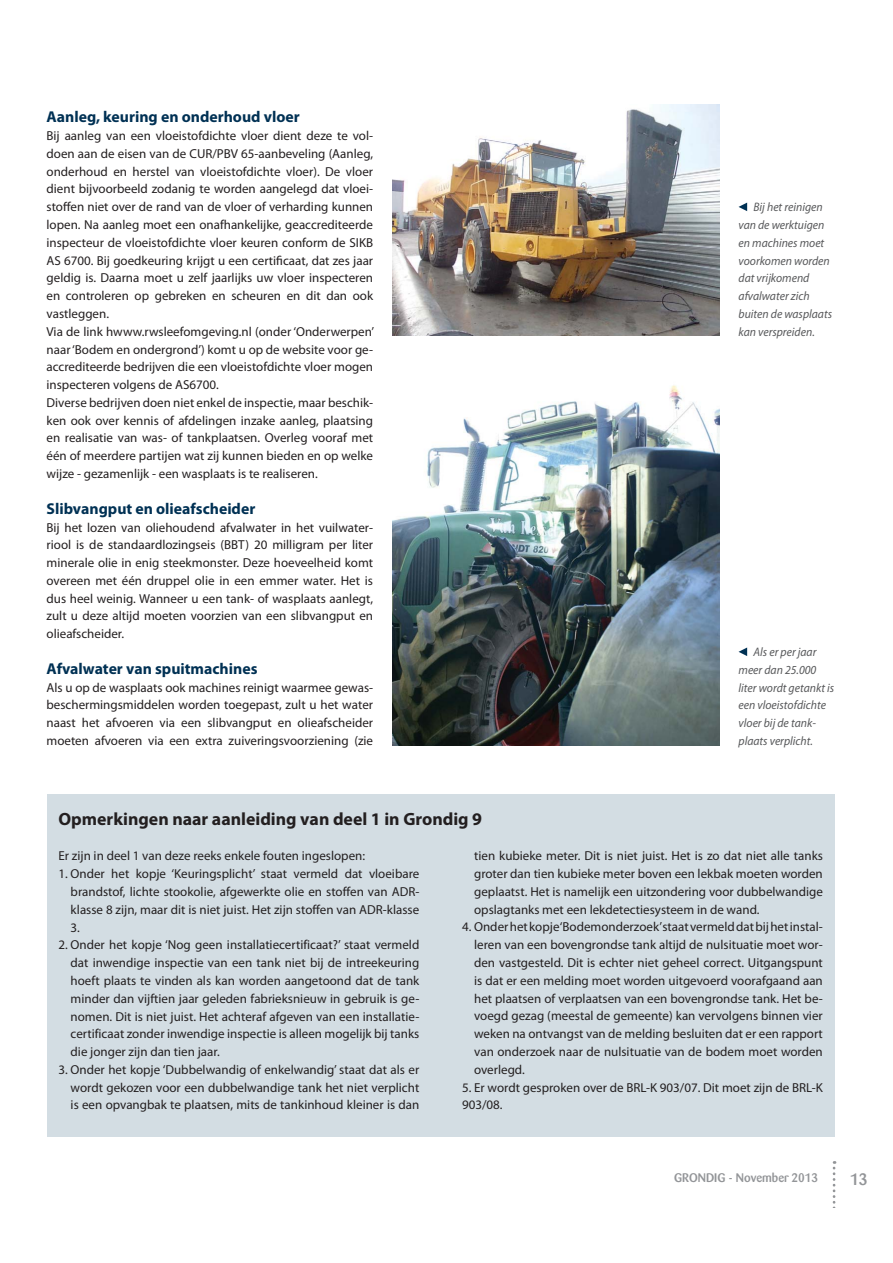
<style>
.page{position:relative;width:893px;height:1263px;background:#fff}
.page>*{position:absolute;margin:0;border:0;box-sizing:border-box;transform-origin:0 0}
.t1{font:700 17.85px "Myriad Pro";color:#231f20}
.t2{font:500 16.5px "Barmeno Pro";color:#939598}
.t3{font:700 15.75px "Myriad Pro";color:#003154}
.t4{font:13.05px/17.9px "Myriad Pro";color:#231f20;text-align:justify}
.t5{font:italic 12.3px/17.9px "Myriad Pro";color:#58595b;scale:.95 1}
.t6{font:500 12.3px "Barmeno Pro";color:#939598}
</style>
<div class="page">
<img style="left:392px;top:104px;width:327px;height:232px">
<img style="left:392px;top:385px;width:327px;height:360px">
<svg style="left:833px;top:1161px;width:2px;height:47px"></svg>
<svg style="left:738px;top:203px;width:9px;height:8px"></svg>
<svg style="left:738px;top:648px;width:9px;height:8px"></svg>
<div style="left:47px;top:794px;width:787px;height:343px;background:#d3dde3"></div>
<p class="t3" style="left:47px;top:111px;width:255px">Aanleg, keuring en onderhoud vloer</p>
<p class="t4" style="left:47px;top:128px;width:329px;text-align:left">Bij aanleg van een vloeistofdichte vloer dient deze te vol&shy;doen aan de eisen van de CUR/PBV 65-aanbeveling (Aanleg, onderhoud en herstel van vloeistofdichte vloer). De vloer dient bijvoorbeeld zodanig te worden aangelegd dat vloei&shy;stoffen niet over de rand van de vloer of verharding kunnen lopen. Na aanleg moet een onafhankelijke, geaccrediteerde inspecteur de vloeistofdichte vloer keuren conform de SIKB AS 6700. Bij goedkeuring krijgt u een certificaat, dat zes jaar geldig is. Daarna moet u zelf jaarlijks uw vloer inspecteren en controleren op gebreken en scheuren en dit dan ook vastleggen.<br>Via de link hwww.rwsleefomgeving.nl (onder ‘Onderwerpen’ naar ‘Bodem en ondergrond’) komt u op de website voor ge&shy;accrediteerde bedrijven die een vloeistofdichte vloer mogen inspecteren volgens de AS6700.<br>Diverse bedrijven doen niet enkel de inspectie, maar beschik&shy;ken ook over kennis of afdelingen inzake aanleg, plaatsing en realisatie van was- of tankplaatsen. Overleg vooraf met één of meerdere partijen wat zij kunnen bieden en op welke wijze - gezamenlijk - een wasplaats is te realiseren.</p>
<p class="t3" style="left:47px;top:502px;width:210px">Slibvangput en olieafscheider</p>
<p class="t4" style="left:47px;top:519px;width:328px">Bij het lozen van oliehoudend afvalwater in het vuilwater&shy;riool is de standaardlozingseis (BBT) 20 milligram per liter minerale olie in enig steekmonster. Deze hoeveelheid komt overeen met één druppel olie in een emmer water. Het is dus heel weinig. Wanneer u een tank- of wasplaats aanlegt, zult u deze altijd moeten voorzien van een slibvangput en olieafscheider.</p>
<p class="t3" style="left:47px;top:663px;width:212px">Afvalwater van spuitmachines</p>
<p class="t4" style="left:47px;top:679px;width:328px">Als u op de wasplaats ook machines reinigt waarmee gewas&shy;beschermingsmiddelen worden toegepast, zult u het water naast het afvoeren via een slibvangput en olieafscheider moeten afvoeren via een extra zuiveringsvoorziening (zie</p>
<p class="t5" style="left:738px;top:199px;width:100px;text-indent:15px">Bij het reinigen van de werktuigen en machines moet voorkomen worden dat vrijkomend afvalwater zich buiten de wasplaats kan verspreiden.</p>
<p class="t5" style="left:738px;top:644px;width:102px;text-indent:15px">Als er per jaar meer dan 25.000 liter wordt getankt is een vloeistofdichte vloer bij de tank&shy;plaats verplicht.</p>
<h1 class="t1" style="left:58px;top:812px;width:425px">Opmerkingen naar aanleiding van deel 1 in Grondig 9</h1>
<p class="t4" style="left:58px;top:848px;width:308px">Er zijn in deel 1 van deze reeks enkele fouten ingeslopen:</p>
<p class="t4" style="left:71px;top:866px;width:350px;text-indent:-12px">1. Onder het kopje ‘Keuringsplicht’ staat vermeld dat vloeibare brandstof, lichte stookolie, afgewerkte olie en stoffen van ADR&shy;klasse 8 zijn, maar dit is niet juist. Het zijn stoffen van ADR-klasse 3.</p>
<p class="t4" style="left:71px;top:937px;width:350px;text-indent:-12px">2. Onder het kopje ‘Nog geen installatiecertificaat?’ staat vermeld dat inwendige inspectie van een tank niet bij de intreekeuring hoeft plaats te vinden als kan worden aangetoond dat de tank minder dan vijftien jaar geleden fabrieksnieuw in gebruik is ge&shy;nomen. Dit is niet juist. Het achteraf afgeven van een installatie&shy;certificaat zonder inwendige inspectie is alleen mogelijk bij tanks die jonger zijn dan tien jaar.</p>
<p class="t4" style="left:71px;top:1061px;width:350px;text-indent:-12px">3. Onder het kopje ‘Dubbelwandig of enkelwandig’ staat dat als er wordt gekozen voor een dubbelwandige tank het niet verplicht is een opvangbak te plaatsen, mits de tankinhoud kleiner is dan</p>
<p class="t4" style="left:474px;top:848px;width:350px">tien kubieke meter. Dit is niet juist. Het is zo dat niet alle tanks groter dan tien kubieke meter boven een lekbak moeten worden geplaatst. Het is namelijk een uitzondering voor dubbelwandige opslagtanks met een lekdetectiesysteem in de wand.</p>
<p class="t4" style="left:474px;top:919px;width:350px;text-indent:-12px">4. Onder het kopje ‘Bodemonderzoek’staat vermeld dat bij het instal&shy;leren van een bovengrondse tank altijd de nulsituatie moet wor&shy;den vastgesteld. Dit is echter niet geheel correct. Uitgangspunt is dat er een melding moet worden uitgevoerd voorafgaand aan het plaatsen of verplaatsen van een bovengrondse tank. Het be&shy;voegd gezag (meestal de gemeente) kan vervolgens binnen vier weken na ontvangst van de melding besluiten dat er een rapport van onderzoek naar de nulsituatie van de bodem moet worden overlegd.</p>
<p class="t4" style="left:462px;top:1079px;width:362px">5. Er wordt gesproken over de BRL-K 903/07. Dit moet zijn de BRL-K<br>903/08.</p>
<p class="t6" style="left:674px;top:1171px;width:145px">GRONDIG - November 2013</p>
<p class="t2" style="left:850px;top:1170px;width:19px">13</p>
</div>
